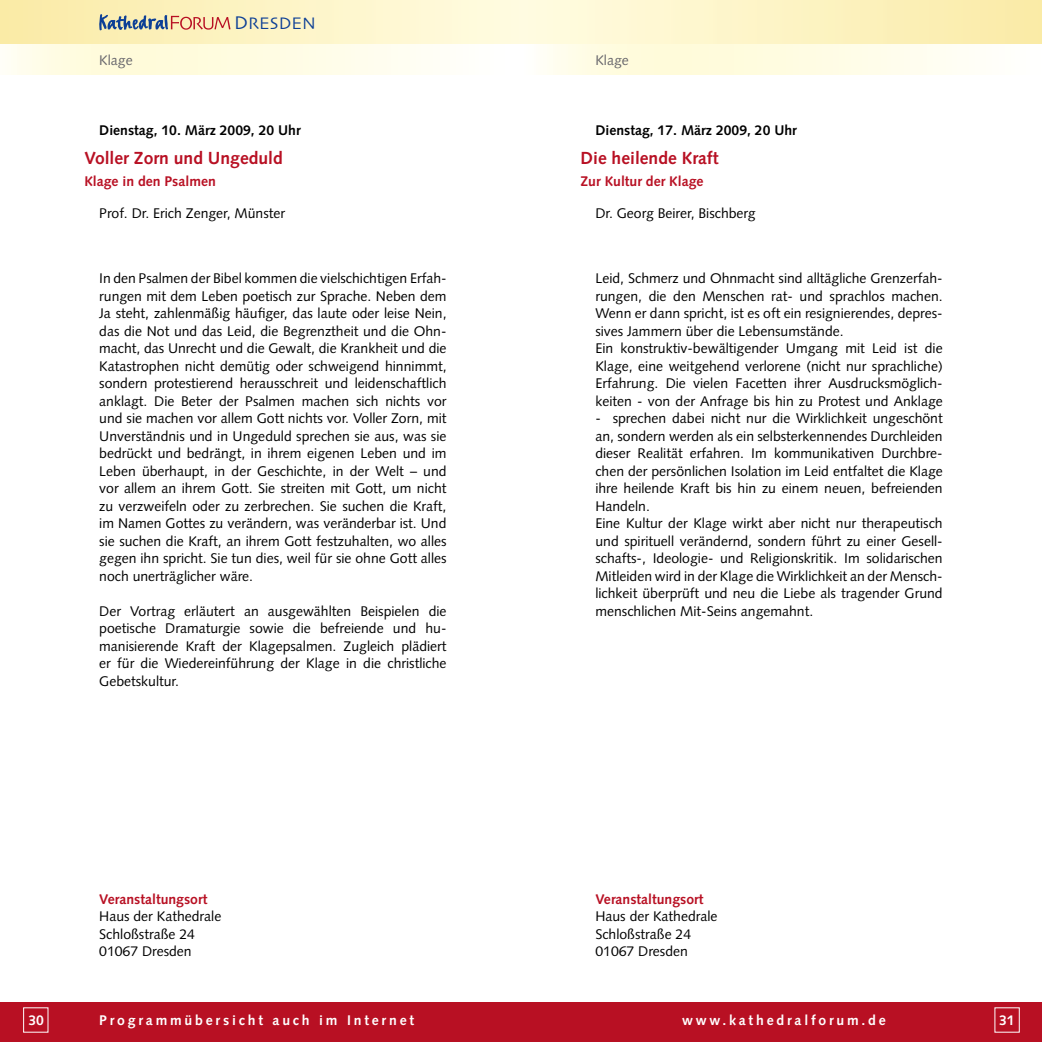
<style>
.page{position:relative;width:1042px;height:1042px;background:#fff}
.page>*{position:absolute;margin:0;border:0;box-sizing:border-box;transform-origin:0 0}
.t1{font:700 17.5px "Syntax";color:#b81023}
.t2{font:17.5px "Skia";color:#0e4096}
.t3{font:14px/17.5px "Syntax";color:#000}
.t4{font:700 14px "Syntax";color:#b81023}
.t5{font:700 14px "Syntax";letter-spacing:.2em;color:#fff}
.t6{font:700 14px "Syntax";color:#000}
.t7{font:14px "Syntax";color:#68676c}
.s1{font-size:19.25px}
</style>
<div class="page">
<div style="left:0;top:1002px;width:521px;height:40px;background:#b81023"></div>
<div style="left:0;top:0;width:521px;height:45px;background:linear-gradient(to right,#faeba6,#fffce2)"></div>
<div style="left:521px;top:1002px;width:521px;height:40px;background:#b81023"></div>
<div style="left:521px;top:0;width:521px;height:45px;background:linear-gradient(to right,#fffce2,#faeba7)"></div>
<svg style="left:547px;top:45px;width:410px;height:29px;background:#fffce3"></svg>
<svg style="left:99px;top:14px;width:131px;height:17px;background:#c3b4a2"></svg>
<svg style="left:11px;top:45px;width:410px;height:29px;background:#fffce3"></svg>
<p class="t7" style="left:99px;top:52px;width:35px">Klage</p>
<p class="t2" style="left:234px;top:13px;width:83px"><span class="s1">D</span>RESDEN</p>
<p class="t6" style="left:99px;top:122px;width:203px">Dienstag, 10. März 2009, 20 Uhr</p>
<p class="t1" style="left:84px;top:148px;width:200px">Voller Zorn und Ungeduld</p>
<p class="t4" style="left:84px;top:173px;width:133px">Klage in den Psalmen</p>
<p class="t3" style="left:99px;top:204px;width:187px">Prof. Dr. Erich Zenger, Münster</p>
<p class="t3" style="left:99px;top:270px;width:349px;text-align:justify">In den Psalmen der Bibel kommen die vielschichtigen Erfah&shy;rungen mit dem Leben poetisch zur Sprache. Neben dem Ja steht, zahlenmäßig häufiger, das laute oder leise Nein, das die Not und das Leid, die Begrenztheit und die Ohn&shy;macht, das Unrecht und die Gewalt, die Krankheit und die Katastrophen nicht demütig oder schweigend hinnimmt, sondern protestierend herausschreit und leidenschaftlich anklagt. Die Beter der Psalmen machen sich nichts vor und sie machen vor allem Gott nichts vor. Voller Zorn, mit Unverständnis und in Ungeduld sprechen sie aus, was sie bedrückt und bedrängt, in ihrem eigenen Leben und im Leben überhaupt, in der Geschichte, in der Welt – und vor allem an ihrem Gott. Sie streiten mit Gott, um nicht zu verzweifeln oder zu zerbrechen. Sie suchen die Kraft, im Namen Gottes zu verändern, was veränderbar ist. Und sie suchen die Kraft, an ihrem Gott festzuhalten, wo alles gegen ihn spricht. Sie tun dies, weil für sie ohne Gott alles noch unerträglicher wäre.</p>
<p class="t3" style="left:99px;top:602px;width:349px;text-align:justify">Der Vortrag erläutert an ausgewählten Beispielen die poetische Dramaturgie sowie die befreiende und hu&shy;manisierende Kraft der Klagepsalmen. Zugleich plädiert er für die Wiedereinführung der Klage in die christliche Gebetskultur.</p>
<p class="t4" style="left:99px;top:891px;width:110px">Veranstaltungsort</p>
<p class="t3" style="left:99px;top:907px;width:124px">Haus der Kathedrale<br>Schloßstraße 24<br>01067 Dresden</p>
<p class="t7" style="left:595px;top:52px;width:35px">Klage</p>
<p class="t6" style="left:595px;top:122px;width:203px">Dienstag, 17. März 2009, 20 Uhr</p>
<p class="t1" style="left:580px;top:148px;width:140px">Die heilende Kraft</p>
<p class="t4" style="left:580px;top:173px;width:124px">Zur Kultur der Klage</p>
<p class="t3" style="left:595px;top:204px;width:162px">Dr. Georg Beirer, Bischberg</p>
<p class="t3" style="left:595px;top:270px;width:349px">Leid, Schmerz und Ohnmacht sind alltägliche Grenzerfah&shy;rungen, die den Menschen rat- und sprachlos machen.<br>Wenn er dann spricht, ist es oft ein resignierendes, depres&shy;sives Jammern über die Lebensumstände.<br>Ein konstruktiv-bewältigender Umgang mit Leid ist die Klage, eine weitgehend verlorene (nicht nur sprachliche)<br>Erfahrung. Die vielen Facetten ihrer Ausdrucksmöglich&shy;keiten - von der Anfrage bis hin zu Protest und Anklage</p>
<p class="t3" style="left:595px;top:410px;width:349px">- sprechen dabei nicht nur die Wirklichkeit ungeschönt an, sondern werden als ein selbsterkennendes Durchleiden dieser Realität erfahren. Im kommunikativen Durchbre&shy;chen der persönlichen Isolation im Leid entfaltet die Klage ihre heilende Kraft bis hin zu einem neuen, befreienden Handeln.<br>Eine Kultur der Klage wirkt aber nicht nur therapeutisch und spirituell verändernd, sondern führt zu einer Gesell&shy;schafts-, Ideologie- und Religionskritik. Im solidarischen Mitleiden wird in der Klage die Wirklichkeit an der Mensch&shy;lichkeit überprüft und neu die Liebe als tragender Grund menschlichen Mit-Seins angemahnt.</p>
<p class="t4" style="left:595px;top:891px;width:110px">Veranstaltungsort</p>
<p class="t3" style="left:595px;top:907px;width:124px">Haus der Kathedrale<br>Schloßstraße 24<br>01067 Dresden</p>
<p class="t5" style="left:99px;top:1012px;width:316px">Programmübersicht auch im Internet</p>
<p class="t5" style="left:682px;top:1012px;width:205px">www.kathedralforum.de</p>
<p class="t5" style="left:28px;top:1012px;width:17px">30</p>
<p class="t5" style="left:999px;top:1012px;width:17px">31</p>
</div>
